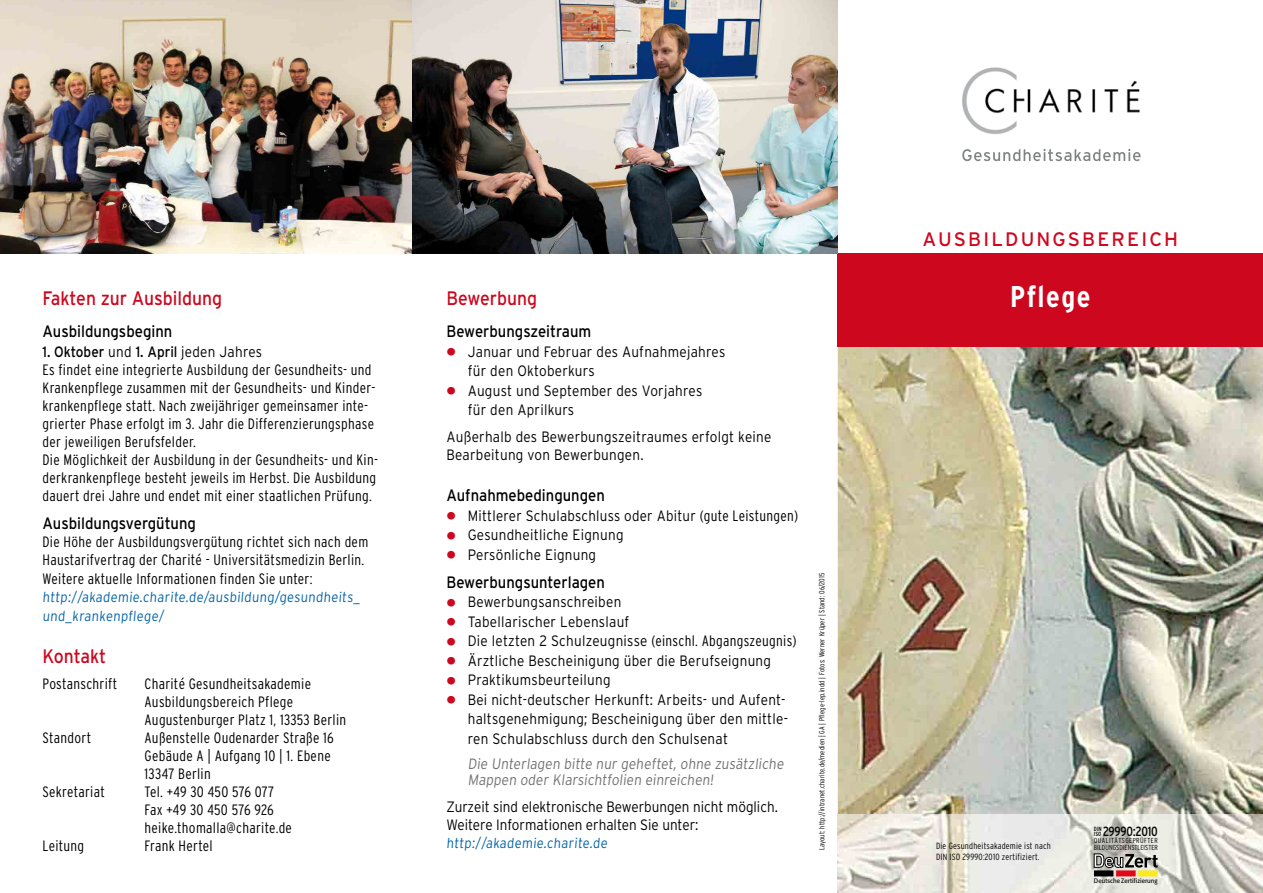
<style>
.page{position:relative;width:1263px;height:893px;background:#fff}
.page>*{position:absolute;margin:0;border:0;box-sizing:border-box;transform-origin:0 0}
.t1{font:700 condensed 30px "Interstate";letter-spacing:.05em;color:#fff}
.t2{font:19.5px "Interstate";color:#cd071e;scale:.9 1}
.t3{font:19.5px "Interstate";letter-spacing:.11em;color:#cd071e}
.t4{font:16.5px "Interstate";color:#000;scale:.9 1}
.t5{font:300 condensed 15px/18.1px "Interstate";letter-spacing:.02em;color:#000}
.t6{font:300 15px/19.5px "Interstate";letter-spacing:.02em;color:#000;scale:.9 1}
.t7{font:300 15px/18px "Interstate";color:#000;scale:.9 1}
.t8{font:300 15px/16.5px "Interstate";color:#707172;scale:.9 1}
.t9{font:300 15px "Interstate";letter-spacing:.02em;color:#000;scale:.89 1}
.t10{font:300 14.25px/18.8px "Interstate";color:#0062a9;scale:.9 1}
.t11{font:condensed 13.2px "Interstate";letter-spacing:-.02em;color:#000}
.t12{font:300 condensed 9px/10.8px "Interstate";letter-spacing:.02em;color:#000}
.t13{font:300 condensed 7.5px "Interstate";letter-spacing:.01em;color:#000}
.t14{font:300 condensed 7.2px/6.4px "Interstate";letter-spacing:.005em;color:#000}
.t15{font:6.45px "Formata";letter-spacing:.01em;color:#000;scale:.96 1}
.t16{font:condensed 6px/5.1px "Interstate";color:#000}
.s1{font-weight:400;font-stretch:normal}
.s2{font-stretch:normal}
.s3{font-family:"Arial";font-weight:700;font-size:27px;color:#cd071e}
.s4{font-stretch:condensed}
</style>
<div class="page">
<img style="left:838px;top:347px;width:425px;height:467px">
<div style="left:838px;top:253px;width:425px;height:94px;background:#cd071e"></div>
<img style="left:0;top:0;width:838px;height:253px">
<img style="left:962px;top:67px;width:178px;height:68px">
<svg style="left:962px;top:149px;width:178px;height:12px"></svg>
<div style="left:1020px;top:118px;width:121px;height:10px;background:#fff"></div>
<img style="left:838px;top:814px;width:425px;height:79px">
<div style="left:1138px;top:870px;width:20px;height:6px;background:#fcea1b"></div>
<div style="left:1094px;top:870px;width:19px;height:6px;background:#000"></div>
<div style="left:1116px;top:870px;width:19px;height:6px;background:#e1081a"></div>
<svg style="left:1094px;top:854px;width:63px;height:14px"></svg>
<h2 class="t3" style="left:922px;top:228px;width:257px">AUSBILDUNGSBEREICH</h2>
<h2 class="t2" style="left:43px;top:287px;width:201px">Fakten zur Ausbildung</h2>
<h1 class="t1" style="left:1010px;top:280px;width:82px">Pflege</h1>
<p class="t4" style="left:43px;top:322px;width:146px">Ausbildungsbeginn</p>
<p class="t5" style="left:43px;top:342px;width:337px"><span class="s1">1. Oktober</span> <span class="s2">und</span> <span class="s1">1. April</span> <span class="s2">jeden Jahres<br></span>Es findet eine integrierte Ausbildung der Gesundheits- und Krankenpflege zusammen mit der Gesundheits- und Kinder&shy;krankenpflege statt. Nach zweijähriger gemeinsamer inte&shy;grierter Phase erfolgt im 3. Jahr die Differenzierungsphase der jeweiligen Berufsfelder.<br>Die Möglichkeit der Ausbildung in der Gesundheits- und Kin&shy;derkrankenpflege besteht jeweils im Herbst. Die Ausbildung dauert drei Jahre und endet mit einer staatlichen Prüfung.</p>
<p class="t4" style="left:43px;top:514px;width:172px">Ausbildungsvergütung</p>
<p class="t5" style="left:43px;top:533px;width:327px">Die Höhe der Ausbildungsvergütung richtet sich nach dem<br>Haustarifvertrag der Charité - Universitätsmedizin Berlin.<br>Weitere aktuelle Informationen finden Sie unter:</p>
<p class="t10" style="left:43px;top:588px;width:354px">http://akademie.charite.de/ausbildung/gesundheits_ und_krankenpflege/</p>
<h2 class="t2" style="left:43px;top:645px;width:72px">Kontakt</h2>
<p class="t5" style="left:43px;top:675px;width:76px">Postanschrift</p>
<p class="t5" style="left:145px;top:675px;width:203px">Charité Gesundheitsakademie<br>Ausbildungsbereich Pflege<br>Augustenburger Platz 1, 13353 Berlin</p>
<p class="t5" style="left:43px;top:729px;width:50px">Standort</p>
<p class="t5" style="left:145px;top:729px;width:191px">Außenstelle Oudenarder Straße 16<br>Gebäude A | Aufgang 10 | 1. Ebene<br>13347 Berlin</p>
<p class="t5" style="left:43px;top:783px;width:64px">Sekretariat</p>
<p class="t5" style="left:145px;top:783px;width:149px">Tel. +49 30 450 576 077<br>Fax +49 30 450 576 926 heike.thomalla@charite.de</p>
<p class="t5" style="left:43px;top:837px;width:43px">Leitung</p>
<p class="t5" style="left:145px;top:837px;width:70px">Frank Hertel</p>
<h2 class="t2" style="left:446px;top:287px;width:102px">Bewerbung</h2>
<p class="t4" style="left:446px;top:322px;width:162px">Bewerbungszeitraum</p>
<p class="t6" style="left:468px;top:341px;width:288px;text-indent:-21px"><span class="s3">•</span> Januar und Februar des Aufnahmejahres für den Oktoberkurs</p>
<p class="t6" style="left:468px;top:380px;width:262px;text-indent:-21px"><span class="s3">•</span> August und September des Vorjahres für den Aprilkurs</p>
<p class="t6" style="left:446px;top:427px;width:363px;line-height:18px">Außerhalb des Bewerbungszeitraumes erfolgt keine<br>Bearbeitung von Bewerbungen.</p>
<p class="t4" style="left:446px;top:486px;width:178px">Aufnahmebedingungen</p>
<p class="t9" style="left:446px;top:507px;width:397px"><span class="s3">•</span> Mittlerer Schulabschluss oder Abitur <span class="s4">(gute Leistungen)</span></p>
<p class="t6" style="left:446px;top:525px;width:198px"><span class="s3">•</span> Gesundheitliche Eignung</p>
<p class="t6" style="left:446px;top:545px;width:168px"><span class="s3">•</span> Persönliche Eignung</p>
<p class="t4" style="left:446px;top:573px;width:178px">Bewerbungsunterlagen</p>
<p class="t6" style="left:446px;top:592px;width:196px"><span class="s3">•</span> Bewerbungsanschreiben</p>
<p class="t6" style="left:446px;top:612px;width:205px"><span class="s3">•</span> Tabellarischer Lebenslauf</p>
<p class="t6" style="left:446px;top:631px;width:390px"><span class="s3">•</span> Die letzten 2 Schulzeugnisse <span class="s4">(einschl. Abgangszeugnis)</span></p>
<p class="t6" style="left:446px;top:651px;width:362px"><span class="s3">•</span> Ärztliche Bescheinigung über die Berufseignung</p>
<p class="t6" style="left:446px;top:670px;width:184px"><span class="s3">•</span> Praktikumsbeurteilung</p>
<p class="t6" style="left:468px;top:690px;width:357px;text-indent:-21px"><span class="s3">•</span> Bei nicht-deutscher Herkunft: Arbeits- und Aufent&shy;haltsgenehmigung; Bescheinigung über den mittle&shy;ren Schulabschluss durch den Schulsenat</p>
<p class="t8" style="left:468px;top:755px;width:355px">Die Unterlagen bitte nur geheftet, ohne zusätzliche<br>Mappen oder Klarsichtfolien einreichen!</p>
<p class="t7" style="left:446px;top:797px;width:370px">Zurzeit sind elektronische Bewerbungen nicht möglich.<br>Weitere Informationen erhalten Sie unter:</p>
<p class="t10" style="left:446px;top:833px;width:182px">http://akademie.charite.de</p>
<p class="t13" style="left:818px;top:850px;width:279px;rotate:-90deg">Layout: http://intranet.charite.de/medien | GA | Pflege-lep.indd | Fotos: Werner Krüper | Stand: 06/2015</p>
<p class="t11" style="left:1103px;top:824px;width:56px">29990:2010</p>
<p class="t14" style="left:1094px;top:837px;width:66px">QUALITÄTSGEPRÜFTER<br>BILDUNGSDIENSTLEISTER</p>
<p class="t16" style="left:1094px;top:826px;width:9px">DIN<br>ISO</p>
<p class="t12" style="left:936px;top:841px;width:116px">Die Gesundheitsakademie ist nach<br>DIN ISO 29990:2010 zertifiziert.</p>
<p class="t15" style="left:1094px;top:876px;width:68px">Deutsche Zertifizierung</p>
</div>
